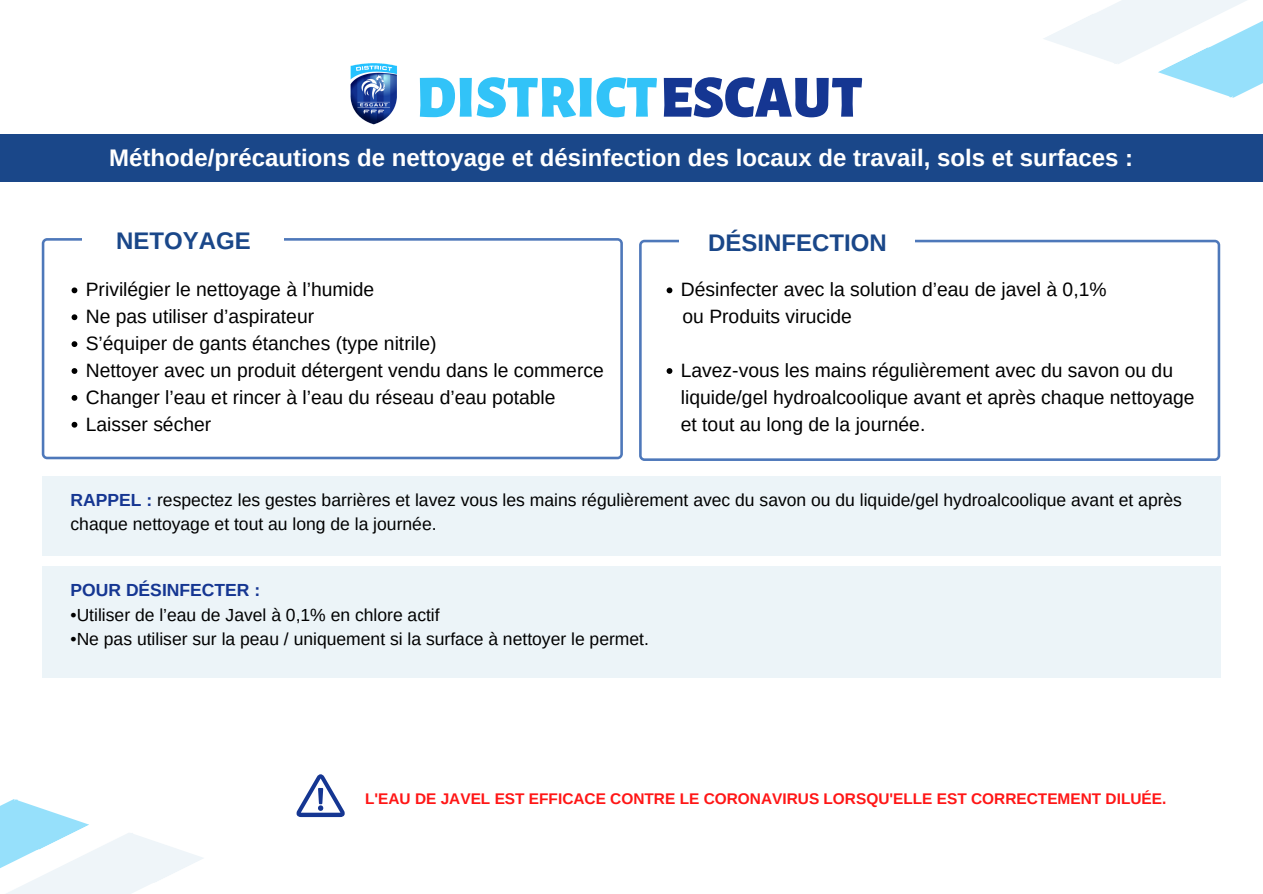
<style>
.page{position:relative;width:1263px;height:894px;background:#fff}
.page>*{position:absolute;margin:0;border:0;box-sizing:border-box;transform-origin:0 0}
.t1{font:900 59.85px "Alegreya Sans SC";color:#32c3f8}
.t2{font:700 24px "Arimo";color:#fff}
.t3{font:700 24px "Arimo";color:#1a4789}
.t4{font:19.35px/26.8px "Arimo";color:#000}
.t5{font:17.55px/24.3px "Arimo";color:#000}
.t6{font:700 17.55px "Arimo";color:#153692}
.t7{font:700 15.45px "Arimo";color:#ff1616}
.s1{color:#153692}
.s2{font-weight:700;color:#153692}
</style>
<div class="page">
<div style="left:0;top:135px;width:1263px;height:47px;background:#1a4789"></div>
<img style="left:350px;top:63px;width:47px;height:62px">
<svg style="left:1043px;top:0;width:220px;height:98px"></svg>
<svg style="left:0;top:799px;width:203px;height:94px"></svg>
<svg style="left:42px;top:238px;width:581px;height:221px"></svg>
<div style="left:82px;top:226px;width:202px;height:31px;background:#fff"></div>
<svg style="left:72px;top:287px;width:5px;height:6px"></svg>
<svg style="left:72px;top:314px;width:5px;height:6px"></svg>
<svg style="left:72px;top:341px;width:5px;height:6px"></svg>
<svg style="left:72px;top:368px;width:5px;height:6px"></svg>
<svg style="left:72px;top:395px;width:5px;height:5px"></svg>
<svg style="left:72px;top:421px;width:5px;height:6px"></svg>
<svg style="left:639px;top:240px;width:581px;height:221px"></svg>
<div style="left:679px;top:228px;width:236px;height:31px;background:#fff"></div>
<div style="left:42px;top:476px;width:1179px;height:79px;background:#ecf4f8"></div>
<svg style="left:667px;top:287px;width:5px;height:6px"></svg>
<svg style="left:667px;top:368px;width:5px;height:6px"></svg>
<div style="left:42px;top:566px;width:1179px;height:111px;background:#ecf4f8"></div>
<svg style="left:296px;top:774px;width:49px;height:42px"></svg>
<h1 class="t1" style="left:416px;top:63px;width:448px">DISTRICT<span class="s1">ESCAUT</span></h1>
<p class="t2" style="left:109px;top:144px;width:1025px">Méthode/précautions de nettoyage et désinfection des locaux de travail, sols et surfaces :</p>
<p class="t3" style="left:116px;top:227px;width:136px">NETOYAGE</p>
<p class="t4" style="left:86px;top:276px;width:520px">Privilégier le nettoyage à l’humide<br>Ne pas utiliser d’aspirateur<br>S’équiper de gants étanches (type nitrile)<br>Nettoyer avec un produit détergent vendu dans le commerce Changer l’eau et rincer à l’eau du réseau d’eau potable Laisser sécher</p>
<p class="t3" style="left:708px;top:229px;width:180px">DÉSINFECTION</p>
<p class="t4" style="left:681px;top:276px;width:427px">Désinfecter avec la solution d’eau de javel à 0,1%</p>
<p class="t4" style="left:682px;top:303px;width:171px">ou Produits virucide</p>
<p class="t4" style="left:681px;top:356px;width:515px">Lavez-vous les mains régulièrement avec du savon ou du liquide/gel hydroalcoolique avant et après chaque nettoyage et tout au long de la journée.</p>
<p class="t5" style="left:71px;top:487px;width:1113px"><span class="s2">RAPPEL :</span> respectez les gestes barrières et lavez vous les mains régulièrement avec du savon ou du liquide/gel hydroalcoolique avant et après chaque nettoyage et tout au long de la journée.</p>
<p class="t6" style="left:71px;top:580px;width:191px">POUR DÉSINFECTER :</p>
<p class="t5" style="left:71px;top:602px;width:371px">•Utiliser de l’eau de Javel à 0,1% en chlore actif</p>
<p class="t5" style="left:71px;top:626px;width:580px">•Ne pas utiliser sur la peau / uniquement si la surface à nettoyer le permet.</p>
<p class="t7" style="left:365px;top:789px;width:803px">L'EAU DE JAVEL EST EFFICACE CONTRE LE CORONAVIRUS LORSQU'ELLE EST CORRECTEMENT DILUÉE.</p>
</div>
